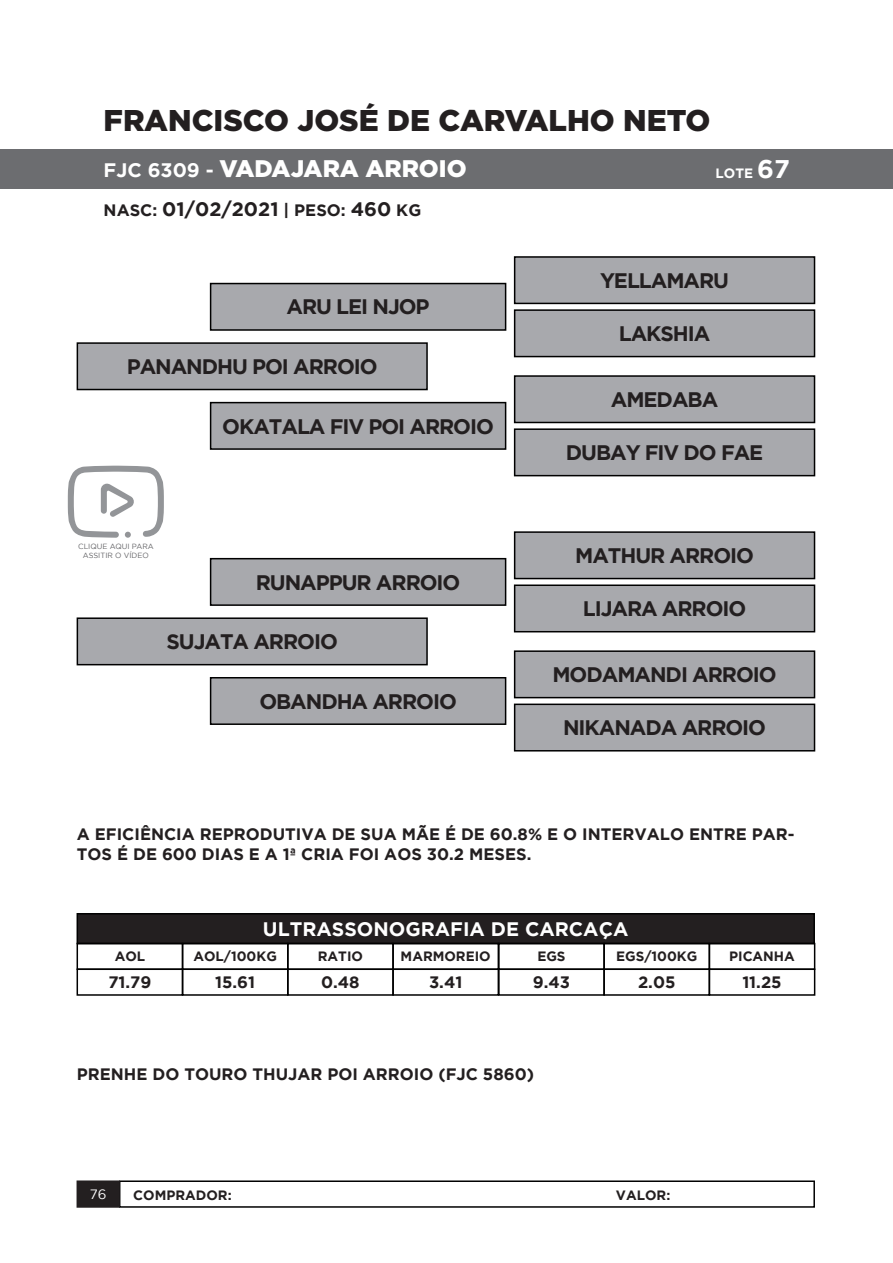
<style>
.page{position:relative;width:893px;height:1263px;background:#fff}
.page>*{position:absolute;margin:0;border:0;box-sizing:border-box;transform-origin:0 0}
.t1{font:900 30px "Gotham";color:#231f20}
.t2{font:900 24px "Gotham";color:#fff}
.t3{font:700 21px "Gotham";letter-spacing:-.05em;color:#231f20}
.t4{font:700 19.5px "Gotham";color:#fff}
.t5{font:700 16.5px/19.8px "Gotham";color:#231f20}
.t6{font:700 13.5px "Gotham";color:#231f20}
.t7{font:700 13.5px "Gotham";color:#fff}
.t8{font:13.5px "Gotham";color:#fff}
.t9{font:7.5px "Gotham";color:#636366}
.s1{font-weight:700;font-size:19.5px}
.s2{font-size:25.5px}
.s3{font-size:19.5px}
</style>
<div class="page">
<div style="left:119px;top:1180px;width:696px;height:28px;border:2px solid #000"></div>
<div style="left:77px;top:1181px;width:42px;height:26px;background:#231f20"></div>
<div style="left:77px;top:1180px;width:43px;height:28px;border:2px solid #231f20"></div>
<div style="left:0;top:149px;width:893px;height:40px;background:#6c6d70"></div>
<div style="left:77px;top:914px;width:737px;height:29px;background:#231f20"></div>
<div style="left:77px;top:913px;width:738px;height:31px;border:2px solid #000"></div>
<div style="left:77px;top:943px;width:106px;height:27px;border:2px solid #000"></div>
<div style="left:498px;top:943px;width:107px;height:27px;border:2px solid #000"></div>
<div style="left:287px;top:943px;width:107px;height:27px;border:2px solid #000"></div>
<div style="left:709px;top:943px;width:106px;height:27px;border:2px solid #000"></div>
<div style="left:182px;top:943px;width:107px;height:27px;border:2px solid #000"></div>
<div style="left:603px;top:943px;width:107px;height:27px;border:2px solid #000"></div>
<div style="left:392px;top:943px;width:107px;height:27px;border:2px solid #000"></div>
<div style="left:77px;top:968px;width:106px;height:28px;border:2px solid #000"></div>
<div style="left:498px;top:968px;width:107px;height:28px;border:2px solid #000"></div>
<div style="left:287px;top:968px;width:107px;height:28px;border:2px solid #000"></div>
<div style="left:709px;top:968px;width:106px;height:28px;border:2px solid #000"></div>
<div style="left:182px;top:968px;width:107px;height:28px;border:2px solid #000"></div>
<div style="left:603px;top:968px;width:107px;height:28px;border:2px solid #000"></div>
<div style="left:392px;top:968px;width:107px;height:28px;border:2px solid #000"></div>
<div style="left:77px;top:343px;width:350px;height:46px;background:#a8a9ad"></div>
<div style="left:77px;top:342px;width:351px;height:48px;border:2px solid #000"></div>
<div style="left:77px;top:618px;width:350px;height:47px;background:#a8a9ad"></div>
<div style="left:77px;top:617px;width:351px;height:48px;border:2px solid #000"></div>
<div style="left:211px;top:284px;width:295px;height:46px;background:#a8a9ad"></div>
<div style="left:210px;top:283px;width:296px;height:48px;border:2px solid #000"></div>
<div style="left:515px;top:257px;width:299px;height:46px;background:#a8a9ad"></div>
<div style="left:514px;top:256px;width:301px;height:48px;border:2px solid #000"></div>
<div style="left:515px;top:310px;width:299px;height:47px;background:#a8a9ad"></div>
<div style="left:514px;top:309px;width:301px;height:48px;border:2px solid #000"></div>
<div style="left:515px;top:376px;width:299px;height:46px;background:#a8a9ad"></div>
<div style="left:514px;top:375px;width:301px;height:48px;border:2px solid #000"></div>
<div style="left:515px;top:429px;width:299px;height:47px;background:#a8a9ad"></div>
<div style="left:514px;top:428px;width:301px;height:48px;border:2px solid #000"></div>
<div style="left:211px;top:403px;width:295px;height:46px;background:#a8a9ad"></div>
<div style="left:210px;top:402px;width:296px;height:48px;border:2px solid #000"></div>
<div style="left:211px;top:559px;width:295px;height:46px;background:#a8a9ad"></div>
<div style="left:210px;top:558px;width:296px;height:48px;border:2px solid #000"></div>
<div style="left:515px;top:532px;width:299px;height:46px;background:#a8a9ad"></div>
<div style="left:514px;top:531px;width:301px;height:48px;border:2px solid #000"></div>
<div style="left:515px;top:585px;width:299px;height:47px;background:#a8a9ad"></div>
<div style="left:514px;top:584px;width:301px;height:48px;border:2px solid #000"></div>
<div style="left:515px;top:651px;width:299px;height:47px;background:#a8a9ad"></div>
<div style="left:514px;top:650px;width:301px;height:48px;border:2px solid #000"></div>
<div style="left:515px;top:704px;width:299px;height:47px;background:#a8a9ad"></div>
<div style="left:514px;top:703px;width:301px;height:48px;border:2px solid #000"></div>
<div style="left:211px;top:678px;width:295px;height:46px;background:#a8a9ad"></div>
<div style="left:210px;top:677px;width:296px;height:48px;border:2px solid #000"></div>
<svg style="left:68px;top:466px;width:96px;height:72px"></svg>
<p class="t1" style="left:104px;top:103px;width:608px">FRANCISCO JOSÉ DE CARVALHO NETO</p>
<p class="t2" style="left:104px;top:155px;width:365px"><span class="s1">FJC 6309 -</span> VADAJARA ARROIO</p>
<p class="t7" style="left:716px;top:165px;width:76px">LOTE <span class="s2">67</span></p>
<p class="t5" style="left:104px;top:200px;width:319px">NASC: <span class="s3">01/02/2021</span> | PESO: <span class="s3">460</span> KG</p>
<p class="t3" style="left:287px;top:295px;width:145px">ARU LEI NJOP</p>
<p class="t3" style="left:127px;top:354px;width:252px">PANANDHU POI ARROIO</p>
<p class="t3" style="left:222px;top:414px;width:273px">OKATALA FIV POI ARROIO</p>
<p class="t9" style="left:78px;top:542px;width:77px">CLIQUE AQUI PARA</p>
<p class="t9" style="left:83px;top:551px;width:67px">ASSITIR O VÍDEO</p>
<p class="t3" style="left:256px;top:570px;width:206px">RUNAPPUR ARROIO</p>
<p class="t3" style="left:167px;top:629px;width:173px">SUJATA ARROIO</p>
<p class="t3" style="left:259px;top:689px;width:199px">OBANDHA ARROIO</p>
<p class="t3" style="left:600px;top:268px;width:131px">YELLAMARU</p>
<p class="t3" style="left:619px;top:321px;width:93px">LAKSHIA</p>
<p class="t3" style="left:611px;top:387px;width:109px">AMEDABA</p>
<p class="t3" style="left:566px;top:440px;width:199px">DUBAY FIV DO FAE</p>
<p class="t3" style="left:575px;top:543px;width:180px">MATHUR ARROIO</p>
<p class="t3" style="left:583px;top:597px;width:165px">LIJARA ARROIO</p>
<p class="t3" style="left:552px;top:662px;width:226px">MODAMANDI ARROIO</p>
<p class="t3" style="left:563px;top:716px;width:205px">NIKANADA ARROIO</p>
<p class="t5" style="left:77px;top:824px;width:719px">A EFICIÊNCIA REPRODUTIVA DE SUA MÃE É DE 60.8% E O INTERVALO ENTRE PAR-<br>TOS É DE 600 DIAS E A 1ª CRIA FOI AOS 30.2 MESES.</p>
<p class="t4" style="left:263px;top:917px;width:367px">ULTRASSONOGRAFIA DE CARCAÇA</p>
<p class="t6" style="left:115px;top:949px;width:32px">AOL</p>
<p class="t6" style="left:193px;top:949px;width:85px">AOL/100KG</p>
<p class="t6" style="left:318px;top:949px;width:47px">RATIO</p>
<p class="t6" style="left:401px;top:949px;width:92px">MARMOREIO</p>
<p class="t6" style="left:537px;top:949px;width:30px">EGS</p>
<p class="t6" style="left:616px;top:949px;width:83px">EGS/100KG</p>
<p class="t6" style="left:729px;top:949px;width:67px">PICANHA</p>
<p class="t5" style="left:108px;top:972px;width:45px">71.79</p>
<p class="t5" style="left:215px;top:972px;width:41px">15.61</p>
<p class="t5" style="left:321px;top:972px;width:40px">0.48</p>
<p class="t5" style="left:429px;top:972px;width:35px">3.41</p>
<p class="t5" style="left:533px;top:972px;width:39px">9.43</p>
<p class="t5" style="left:638px;top:972px;width:39px">2.05</p>
<p class="t5" style="left:742px;top:972px;width:41px">11.25</p>
<p class="t5" style="left:77px;top:1064px;width:459px">PRENHE DO TOURO THUJAR POI ARROIO (FJC 5860)</p>
<p class="t8" style="left:90px;top:1187px;width:18px">76</p>
<p class="t6" style="left:133px;top:1187px;width:100px">COMPRADOR:</p>
<p class="t6" style="left:616px;top:1187px;width:56px">VALOR:</p>
</div>
